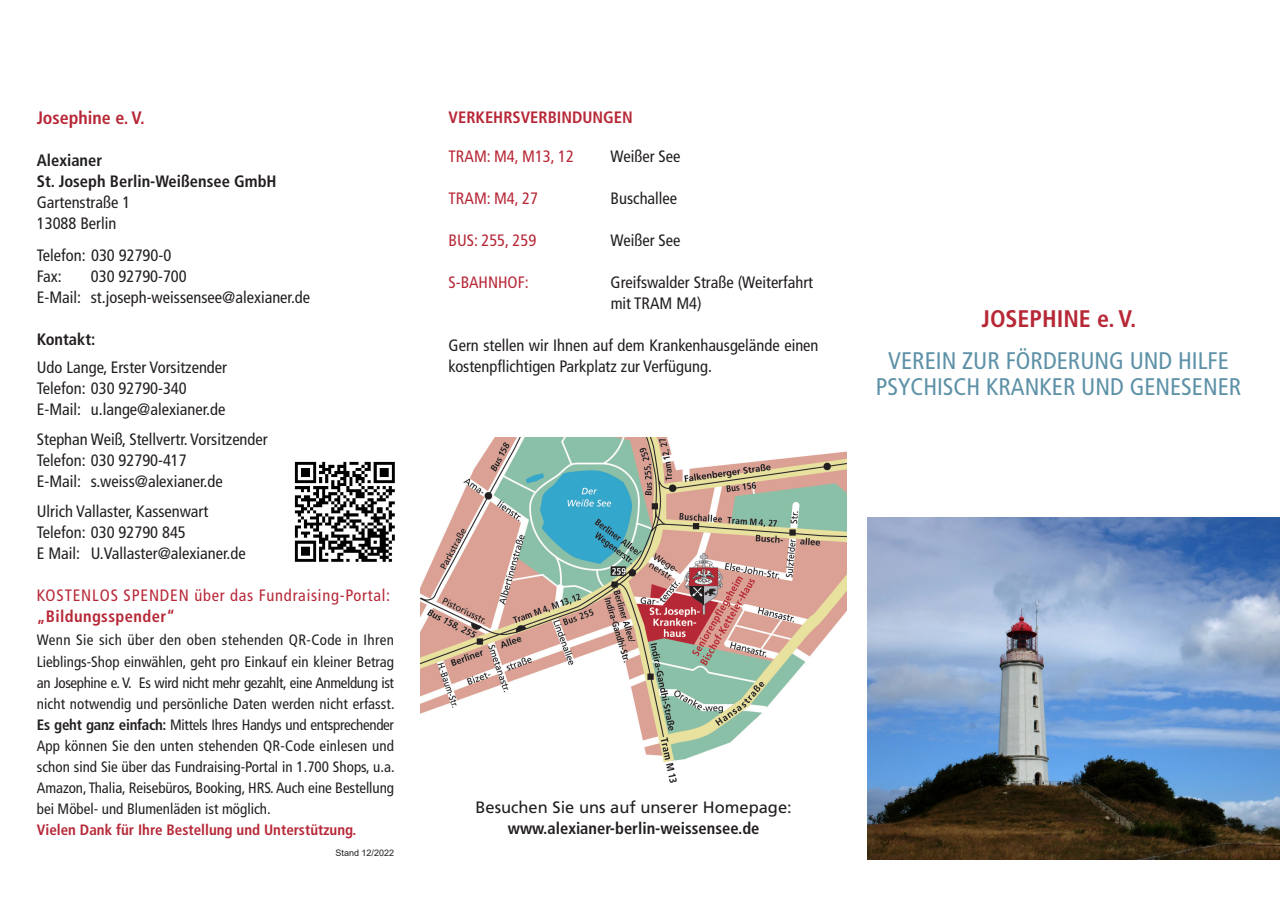
<style>
.page{position:relative;width:1280px;height:910px;background:#fff}
.page>*{position:absolute;margin:0;border:0;box-sizing:border-box;transform-origin:0 0}
.Informationen{font:condensed 24px "Frutiger LT Std";color:#5d91a7}
.Informationen-2{font:700 condensed 24px "Frutiger LT Std";color:#b72837}
.Headline{font:700 condensed 18px "Frutiger LT Std";color:#b72837}
.Headline-2{font:condensed 16.5px/21px "Frutiger LT Std";color:#231f20}
.Headline-3{font:700 condensed 16.5px "Frutiger LT Std";color:#231f20}
.Headline-4{font:condensed 16.5px "Frutiger LT Std";letter-spacing:.045em;color:#b72837}
.Headline-5{font:condensed 16.5px "Frutiger LT Std";color:#b72837}
.Headline-6{font:16.5px "Frutiger LT Std";color:#231f20}
.Headline-7{font:700 condensed 16.5px "Frutiger LT Std";color:#b72837}
.Headline-8{font:700 condensed 16.5px "Frutiger LT Std";letter-spacing:.025em;color:#b72837}
.Headline-9{font:condensed 15px/21px "Frutiger LT Std";color:#231f20}
.Headline-10{font:700 condensed 15px "Frutiger LT Std";color:#b72837}
.Headline-11{font:9px "Arial";color:#231f20}
.s1{font-weight:700}
</style>
<div class="page">
<img style="left:421px;top:437px;width:425px;height:346px">
<img style="left:867px;top:518px;width:413px;height:342px">
<img style="left:294px;top:461px;width:101px;height:101px">
<p class="Headline" style="left:37px;top:107px;width:110px">Josephine e. V.</p>
<p class="Headline-3" style="left:37px;top:151px;width:67px">Alexianer</p>
<p class="Headline-3" style="left:37px;top:172px;width:241px">St. Joseph Berlin-Weißensee GmbH</p>
<p class="Headline-2" style="left:37px;top:192px;width:95px">Gartenstraße 1<br>13088 Berlin</p>
<p class="Headline-2" style="left:37px;top:245px;width:136px">Telefon: 030 92790-0</p>
<p class="Headline-2" style="left:37px;top:266px;width:26px">Fax:</p>
<p class="Headline-2" style="left:91px;top:266px;width:97px">030 92790-700</p>
<p class="Headline-2" style="left:37px;top:287px;width:275px">E-Mail: st.joseph-weissensee@alexianer.de</p>
<p class="Headline-3" style="left:37px;top:329px;width:60px">Kontakt:</p>
<p class="Headline-2" style="left:37px;top:357px;width:192px">Udo Lange, Erster Vorsitzender</p>
<p class="Headline-2" style="left:37px;top:378px;width:151px">Telefon: 030 92790-340</p>
<p class="Headline-2" style="left:37px;top:399px;width:190px">E-Mail: u.lange@alexianer.de</p>
<p class="Headline-2" style="left:37px;top:429px;width:232px">Stephan Weiß, Stellvertr. Vorsitzender</p>
<p class="Headline-2" style="left:37px;top:450px;width:151px">Telefon: 030 92790-417</p>
<p class="Headline-2" style="left:37px;top:471px;width:188px">E-Mail: s.weiss@alexianer.de</p>
<p class="Headline-2" style="left:37px;top:501px;width:173px">Ulrich Vallaster, Kassenwart</p>
<p class="Headline-2" style="left:37px;top:522px;width:151px">Telefon: 030 92790 845</p>
<p class="Headline-2" style="left:37px;top:543px;width:210px">E Mail: U.Vallaster@alexianer.de</p>
<p class="Headline-4" style="left:37px;top:586px;width:355px">KOSTENLOS SPENDEN über das Fundraising-Portal:</p>
<p class="Headline-8" style="left:37px;top:607px;width:140px">„Bildungsspender“</p>
<p class="Headline-9" style="left:37px;top:628px;width:359px;line-height:22.5px">Wenn Sie sich über den oben stehenden QR-Code in Ihren<br>Lieblings-Shop einwählen, geht pro Einkauf ein kleiner Betrag</p>
<p class="Headline-9" style="left:37px;top:673px;width:359px;text-align:justify">an Josephine e. V. Es wird nicht mehr gezahlt, eine Anmeldung ist nicht notwendig und persönliche Daten werden nicht erfasst.<br><span class="s1">Es geht ganz einfach:</span> Mittels Ihres Handys und entsprechender App können Sie den unten stehenden QR-Code einlesen und schon sind Sie über das Fundraising-Portal in 1.700 Shops, u.a.<br>Amazon, Thalia, Reisebüros, Booking, HRS. Auch eine Bestellung bei Möbel- und Blumenläden ist möglich.</p>
<p class="Headline-10" style="left:37px;top:821px;width:321px">Vielen Dank für Ihre Bestellung und Unterstützung.</p>
<p class="Headline-11" style="left:335px;top:847px;width:60px">Stand 12/2022</p>
<p class="Headline-7" style="left:449px;top:107px;width:186px">VERKEHRSVERBINDUNGEN</p>
<p class="Headline-5" style="left:449px;top:147px;width:127px">TRAM: M4, M13, 12</p>
<p class="Headline-2" style="left:611px;top:146px;width:71px">Weißer See</p>
<p class="Headline-4" style="left:449px;top:189px;width:91px">TRAM: M4, 27</p>
<p class="Headline-2" style="left:611px;top:188px;width:68px">Buschallee</p>
<p class="Headline-5" style="left:449px;top:231px;width:89px">BUS: 255, 259</p>
<p class="Headline-2" style="left:611px;top:230px;width:71px">Weißer See</p>
<p class="Headline-5" style="left:449px;top:273px;width:82px">S-BAHNHOF:</p>
<p class="Headline-2" style="left:611px;top:272px;width:204px">Greifswalder Straße (Weiterfahrt mit TRAM M4)</p>
<p class="Headline-2" style="left:449px;top:335px;width:371px">Gern stellen wir Ihnen auf dem Krankenhausgelände einen kostenpflichtigen Parkplatz zur Verfügung.</p>
<p class="Headline-6" style="left:475px;top:797px;width:318px">Besuchen Sie uns auf unserer Homepage:</p>
<p class="Headline-3" style="left:508px;top:818px;width:253px">www.alexianer-berlin-weissensee.de</p>
<p class="Informationen-2" style="left:982px;top:305px;width:156px">JOSEPHINE e. V.</p>
<p class="Informationen" style="left:888px;top:347px;width:342px">VEREIN ZUR FÖRDERUNG UND HILFE</p>
<p class="Informationen" style="left:876px;top:373px;width:367px">PSYCHISCH KRANKER UND GENESENER</p>
</div>
